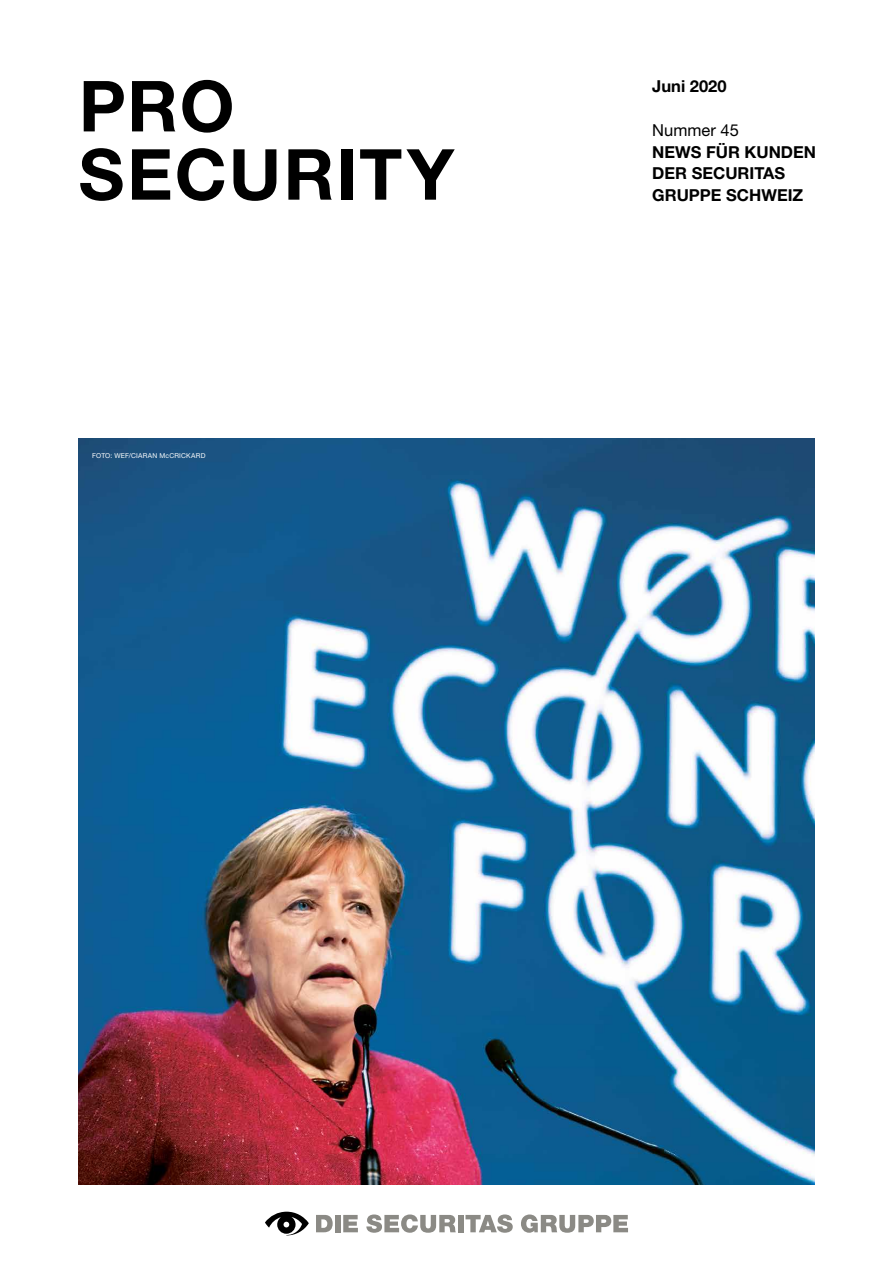
<style>
.page{position:relative;width:893px;height:1263px;background:#fff}
.page>*{position:absolute;margin:0;border:0;box-sizing:border-box;transform-origin:0 0}
.t1{font:700 70.5px/68.2px "Helvetica Neue LT Std";letter-spacing:.025em;color:#000}
.t2{font:700 16.5px/21.8px "Helvetica Neue LT Std";color:#000}
.t3{font:16.5px "Helvetica Neue LT Std";color:#000}
.t4{font:6.75px "Helvetica Neue LT Std";letter-spacing:.03em;color:#fff}
</style>
<div class="page">
<img style="left:78px;top:439px;width:737px;height:746px">
<svg style="left:316px;top:1215px;width:17px;height:17px"></svg>
<div style="left:335px;top:1215px;width:5px;height:17px;background:#8b8a85"></div>
<svg style="left:343px;top:1215px;width:15px;height:17px"></svg>
<svg style="left:366px;top:1214px;width:90px;height:19px"></svg>
<div style="left:458px;top:1215px;width:6px;height:17px;background:#8b8a85"></div>
<svg style="left:465px;top:1214px;width:48px;height:19px"></svg>
<svg style="left:521px;top:1214px;width:107px;height:19px"></svg>
<svg style="left:265px;top:1212px;width:44px;height:23px"></svg>
<h1 class="t1" style="left:79px;top:71px;width:377px">PRO<br>SECURITY</h1>
<p class="t2" style="left:652px;top:75px;width:76px">Juni 2020</p>
<p class="t3" style="left:652px;top:120px;width:88px">Nummer 45</p>
<p class="t2" style="left:652px;top:140px;width:165px">NEWS FÜR KUNDEN<br>DER SECURITAS<br>GRUPPE SCHWEIZ</p>
<p class="t4" style="left:92px;top:451px;width:115px">FOTO: WEF/CIARAN McCRICKARD</p>
</div>
